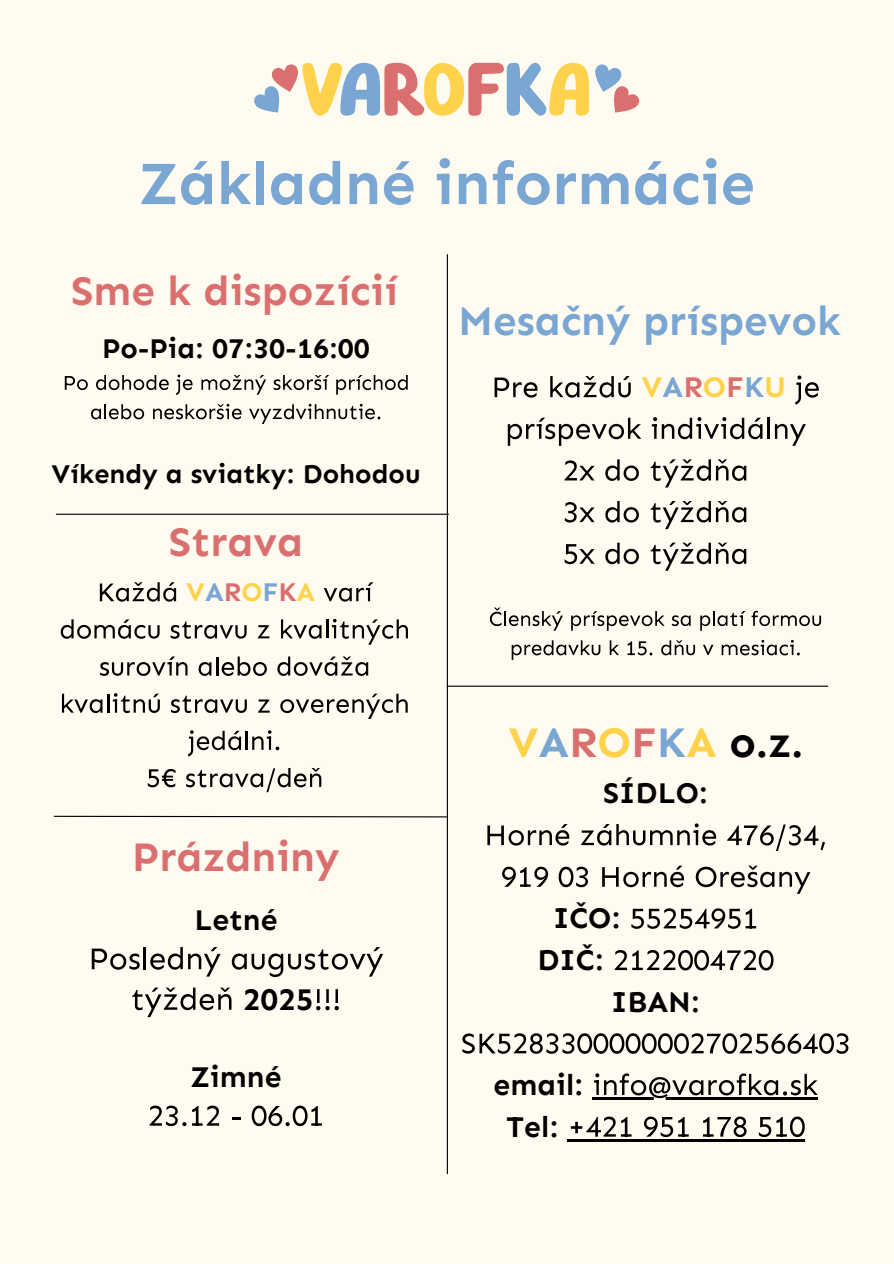
<style>
.page{position:relative;width:894px;height:1264px;background:#fff}
.page>*{position:absolute;margin:0;border:0;box-sizing:border-box;transform-origin:0 0}
.t1{font:700 61.5px "Sen";color:#79a6d2}
.t2{font:700 43.5px "Sen";color:#000}
.t3{font:700 42px "Sen";color:#da6f6f}
.t4{font:700 42px "Sen";color:#79a6d2}
.t5{font:700 31.5px "Sen";color:#000}
.t6{font:700 30px/41.7px "Sen";color:#000;text-align:center}
.t7{font:700 30px "Sen";color:#ffd24c}
.t8{font:700 28.5px "Sen";color:#000}
.t9{font:700 27px "Sen";color:#000}
.t10{font:700 27px "Sen";color:#ffd24c}
.s1{color:#79a6d2}
.s2{color:#da6f6f}
.s3{color:#ffd24c}
</style>
<div class="page">
<div style="left:0;top:0;width:893px;height:1263px;background:#fffbf0"></div>
<svg style="left:65px;top:376px;width:23px;height:14px"></svg>
<svg style="left:96px;top:375px;width:73px;height:15px"></svg>
<svg style="left:176px;top:374px;width:16px;height:21px"></svg>
<svg style="left:201px;top:375px;width:65px;height:20px"></svg>
<svg style="left:273px;top:375px;width:56px;height:15px"></svg>
<svg style="left:336px;top:375px;width:71px;height:20px"></svg>
<svg style="left:91px;top:404px;width:53px;height:15px"></svg>
<svg style="left:153px;top:404px;width:88px;height:15px"></svg>
<svg style="left:249px;top:404px;width:131px;height:20px"></svg>
<hr style="left:446px;top:254px;width:2px;height:920px;background:#000">
<svg style="left:494px;top:377px;width:43px;height:20px"></svg>
<svg style="left:550px;top:376px;width:80px;height:21px"></svg>
<svg style="left:795px;top:375px;width:23px;height:29px"></svg>
<svg style="left:507px;top:418px;width:134px;height:28px"></svg>
<svg style="left:651px;top:417px;width:111px;height:22px"></svg>
<hr style="left:767px;top:418px;width:2px;height:21px;background:#000">
<svg style="left:774px;top:424px;width:31px;height:22px"></svg>
<svg style="left:564px;top:460px;width:30px;height:20px"></svg>
<svg style="left:605px;top:459px;width:33px;height:22px"></svg>
<svg style="left:650px;top:459px;width:96px;height:28px"></svg>
<svg style="left:564px;top:502px;width:30px;height:20px"></svg>
<svg style="left:605px;top:501px;width:33px;height:21px"></svg>
<svg style="left:650px;top:501px;width:96px;height:28px"></svg>
<svg style="left:564px;top:544px;width:30px;height:20px"></svg>
<svg style="left:605px;top:542px;width:33px;height:22px"></svg>
<svg style="left:650px;top:542px;width:96px;height:29px"></svg>
<svg style="left:489px;top:607px;width:73px;height:23px"></svg>
<svg style="left:571px;top:611px;width:93px;height:19px"></svg>
<svg style="left:671px;top:615px;width:19px;height:11px"></svg>
<svg style="left:700px;top:611px;width:45px;height:19px"></svg>
<svg style="left:751px;top:610px;width:69px;height:16px"></svg>
<svg style="left:511px;top:640px;width:89px;height:20px"></svg>
<svg style="left:609px;top:640px;width:10px;height:15px"></svg>
<svg style="left:627px;top:641px;width:25px;height:14px"></svg>
<svg style="left:661px;top:640px;width:34px;height:15px"></svg>
<svg style="left:703px;top:645px;width:10px;height:10px"></svg>
<svg style="left:721px;top:640px;width:78px;height:15px"></svg>
<hr style="left:446px;top:685px;width:382px;height:1px;background:#000">
<hr style="left:56px;top:513px;width:392px;height:2px;background:#000">
<svg style="left:100px;top:582px;width:76px;height:19px"></svg>
<svg style="left:323px;top:582px;width:50px;height:19px"></svg>
<svg style="left:61px;top:619px;width:98px;height:19px"></svg>
<svg style="left:171px;top:621px;width:75px;height:17px"></svg>
<svg style="left:258px;top:625px;width:11px;height:13px"></svg>
<svg style="left:281px;top:619px;width:127px;height:25px"></svg>
<svg style="left:100px;top:656px;width:87px;height:20px"></svg>
<svg style="left:198px;top:656px;width:69px;height:20px"></svg>
<svg style="left:277px;top:656px;width:91px;height:20px"></svg>
<svg style="left:62px;top:693px;width:98px;height:20px"></svg>
<svg style="left:171px;top:695px;width:76px;height:18px"></svg>
<svg style="left:258px;top:699px;width:11px;height:13px"></svg>
<svg style="left:280px;top:693px;width:127px;height:26px"></svg>
<svg style="left:188px;top:730px;width:53px;height:26px"></svg>
<hr style="left:245px;top:730px;width:3px;height:19px;background:#000">
<svg style="left:252px;top:730px;width:27px;height:20px"></svg>
<svg style="left:148px;top:769px;width:27px;height:18px"></svg>
<svg style="left:186px;top:768px;width:135px;height:24px"></svg>
<svg style="left:53px;top:815px;width:395px;height:3px"></svg>
<svg style="left:92px;top:948px;width:48px;height:21px"></svg>
<hr style="left:143px;top:947px;width:3px;height:22px;background:#000">
<svg style="left:150px;top:947px;width:70px;height:29px"></svg>
<svg style="left:232px;top:947px;width:151px;height:30px"></svg>
<svg style="left:132px;top:987px;width:99px;height:30px"></svg>
<svg style="left:316px;top:989px;width:23px;height:21px"></svg>
<svg style="left:149px;top:1105px;width:37px;height:21px"></svg>
<svg style="left:192px;top:1105px;width:27px;height:20px"></svg>
<svg style="left:232px;top:1117px;width:8px;height:2px"></svg>
<svg style="left:251px;top:1105px;width:71px;height:21px"></svg>
<hr style="left:501px;top:825px;width:2px;height:20px;background:#000">
<hr style="left:487px;top:825px;width:3px;height:20px;background:#000">
<svg style="left:490px;top:833px;width:11px;height:3px"></svg>
<svg style="left:508px;top:824px;width:61px;height:21px"></svg>
<svg style="left:581px;top:823px;width:135px;height:22px"></svg>
<svg style="left:727px;top:824px;width:97px;height:27px"></svg>
<svg style="left:502px;top:866px;width:46px;height:20px"></svg>
<svg style="left:558px;top:866px;width:29px;height:21px"></svg>
<hr style="left:615px;top:867px;width:3px;height:19px;background:#000">
<svg style="left:602px;top:867px;width:14px;height:19px"></svg>
<svg style="left:623px;top:865px;width:60px;height:22px"></svg>
<svg style="left:695px;top:865px;width:115px;height:28px"></svg>
<svg style="left:631px;top:908px;width:125px;height:20px"></svg>
<svg style="left:614px;top:950px;width:159px;height:20px"></svg>
<svg style="left:462px;top:1033px;width:386px;height:20px"></svg>
<hr style="left:592px;top:1097px;width:225px;height:2px;background:#000">
<svg style="left:594px;top:1073px;width:223px;height:25px"></svg>
<hr style="left:567px;top:1138px;width:238px;height:3px;background:#000">
<svg style="left:570px;top:1116px;width:61px;height:20px"></svg>
<svg style="left:644px;top:1116px;width:44px;height:21px"></svg>
<svg style="left:703px;top:1116px;width:43px;height:21px"></svg>
<svg style="left:758px;top:1116px;width:46px;height:21px"></svg>
<svg style="left:254px;top:63px;width:385px;height:53px"></svg>
<h1 class="t1" style="left:138px;top:146px;width:618px">Základné informácie</h1>
<h3 class="t3" style="left:71px;top:266px;width:328px">Sme k dispozícií</h3>
<p class="t8" style="left:102px;top:331px;width:269px">Po-Pia: 07:30-16:00</p>
<p class="t9" style="left:51px;top:458px;width:371px">Víkendy a sviatky: Dohodou</p>
<h3 class="t3" style="left:169px;top:517px;width:136px">Strava</h3>
<p class="t10" style="left:186px;top:576px;width:131px">V<span class="s1">A</span><span class="s2">R</span>O<span class="s1">F</span><span class="s2">K</span>A</p>
<h3 class="t4" style="left:458px;top:295px;width:384px">Mesačný príspevok</h3>
<p class="t7" style="left:641px;top:369px;width:146px">V<span class="s1">A</span><span class="s2">R</span>O<span class="s2">F</span><span class="s1">K</span>U</p>
<h3 class="t3" style="left:132px;top:831px;width:209px">Prázdniny</h3>
<p class="t6" style="left:194px;top:898px;width:85px">Letné</p>
<p class="t5" style="left:243px;top:980px;width:72px">2025</p>
<p class="t6" style="left:190px;top:1056px;width:92px">Zimné</p>
<h2 class="t2" style="left:508px;top:716px;width:296px"><span class="s3">V</span><span class="s1">A</span><span class="s2">R</span><span class="s3">O</span><span class="s2">F</span><span class="s1">K</span><span class="s3">A</span> o.z.</h2>
<p class="t6" style="left:603px;top:772px;width:107px">SÍDLO:</p>
<p class="t6" style="left:553px;top:897px;width:69px">IČO:</p>
<p class="t6" style="left:537px;top:939px;width:68px">DIČ:</p>
<p class="t6" style="left:611px;top:980px;width:91px">IBAN:</p>
<p class="t6" style="left:493px;top:1063px;width:92px">email:<br>Tel:</p>
</div>
